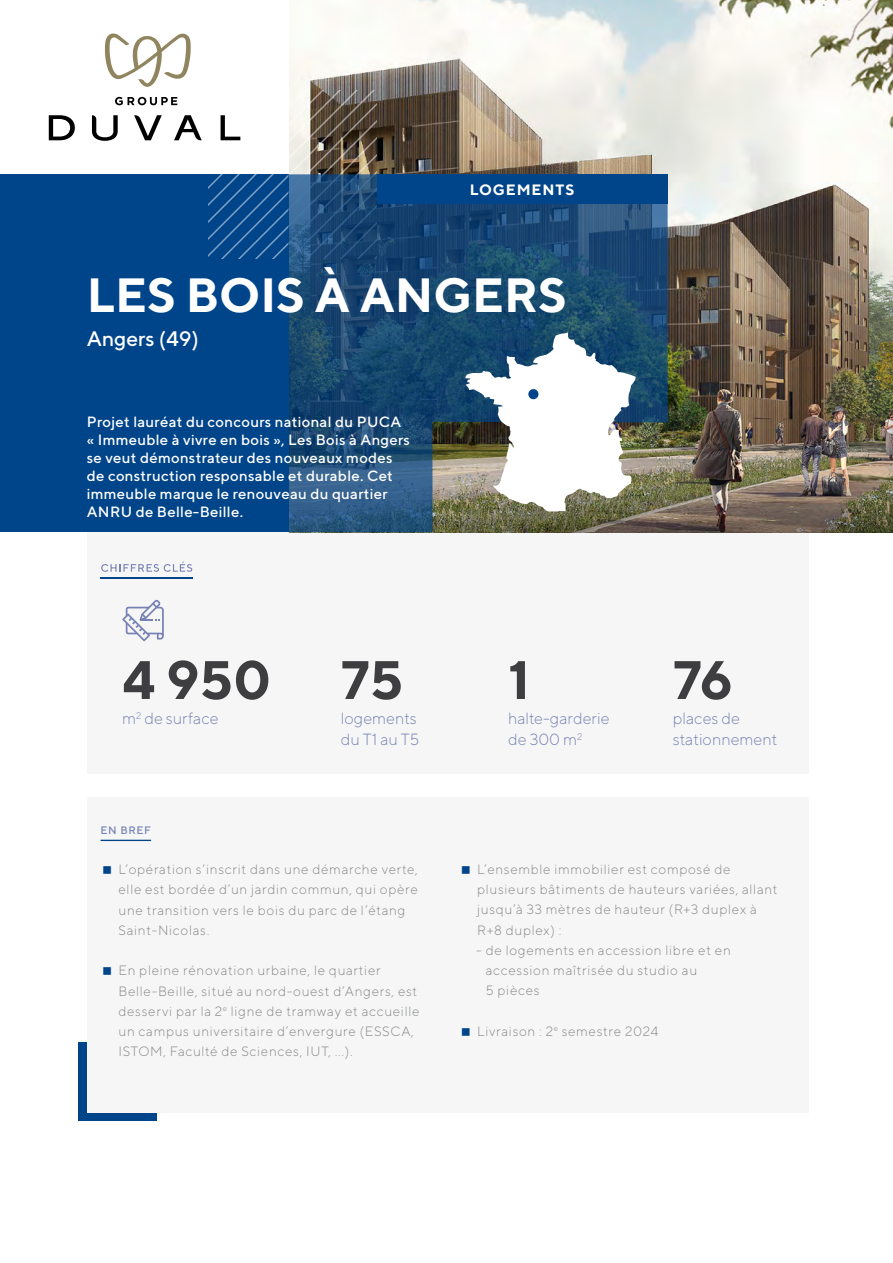
<style>
.page{position:relative;width:893px;height:1263px;background:#fff}
.page>*{position:absolute;margin:0;border:0;box-sizing:border-box;transform-origin:0 0}
.t1{font:700 54px "TT Norms";color:#3e3d40}
.t2{font:700 48px "TT Norms";color:#fff}
.t3{font:500 21px "TT Norms";color:#fff}
.t4{font:300 16.2px/21px "TT Norms";color:#7783b4}
.t5{font:700 15px "TT Norms";letter-spacing:.06em;color:#fff}
.t6{font:500 14.85px/18px "TT Norms";letter-spacing:.02em;color:#fff}
.t7{font:300 13.5px/20.2px "TT Norms";letter-spacing:.05em;color:#87888a}
.t8{font:500 10.8px "TT Norms";letter-spacing:.06em;color:#7783b4}
</style>
<div class="page">
<div style="left:79px;top:1042px;width:78px;height:79px;background:#00448a"></div>
<div style="left:87px;top:532px;width:721px;height:242px;background:#f6f6f6"></div>
<hr style="left:101px;top:578px;width:92px;height:1px;background:#00448a">
<svg style="left:101px;top:562px;width:91px;height:10px"></svg>
<svg style="left:122px;top:600px;width:42px;height:41px"></svg>
<div style="left:0;top:174px;width:289px;height:358px;background:#00448a"></div>
<img style="left:289px;top:0;width:604px;height:532px">
<div style="left:87px;top:797px;width:721px;height:315px;background:#f6f6f6"></div>
<hr style="left:101px;top:840px;width:50px;height:1px;background:#00448a">
<svg style="left:289px;top:204px;width:379px;height:328px;background:#264f6e"></svg>
<svg style="left:465px;top:332px;width:171px;height:180px"></svg>
<div style="left:529px;top:390px;width:9px;height:8px;background:#00448a;border-radius:50%"></div>
<div style="left:528px;top:389px;width:10px;height:10px;border:2px solid #00448a;border-radius:50%"></div>
<div style="left:377px;top:174px;width:291px;height:30px;background:#00448a"></div>
<svg style="left:49px;top:115px;width:26px;height:25px"></svg>
<svg style="left:92px;top:115px;width:26px;height:26px"></svg>
<svg style="left:134px;top:115px;width:28px;height:25px"></svg>
<svg style="left:174px;top:115px;width:28px;height:25px"></svg>
<svg style="left:209px;top:90px;width:168px;height:168px"></svg>
<svg style="left:105px;top:33px;width:86px;height:54px"></svg>
<svg style="left:115px;top:97px;width:62px;height:8px"></svg>
<p class="t5" style="left:470px;top:180px;width:106px">LOGEMENTS</p>
<h2 class="t2" style="left:87px;top:265px;width:482px">LES BOIS À ANGERS</h2>
<h3 class="t3" style="left:87px;top:326px;width:114px">Angers (49)</h3>
<p class="t6" style="left:87px;top:412px;width:325px">Projet lauréat du concours national du PUCA « Immeuble à vivre en bois », Les Bois à Angers se veut démonstrateur des nouveaux modes de construction responsable et durable. Cet immeuble marque le renouveau du quartier ANRU de Belle-Beille.</p>
<h1 class="t1" style="left:122px;top:646px;width:151px">4 950</h1>
<h1 class="t1" style="left:341px;top:646px;width:64px">75</h1>
<h1 class="t1" style="left:508px;top:646px;width:23px">1</h1>
<h1 class="t1" style="left:673px;top:646px;width:61px">76</h1>
<p class="t4" style="left:122px;top:708px;width:98px">m<sup>2</sup> de surface</p>
<p class="t4" style="left:341px;top:708px;width:80px">logements du T1 au T5</p>
<p class="t4" style="left:508px;top:708px;width:103px">halte-garderie de 300 m<sup>2</sup></p>
<p class="t4" style="left:673px;top:708px;width:106px">places de stationnement</p>
<p class="t8" style="left:101px;top:823px;width:52px">EN BREF</p>
<p class="t7" style="left:119px;top:859px;width:301px">L’opération s’inscrit dans une démarche verte, elle est bordée d’un jardin commun, qui opère une transition vers le bois du parc de l’étang Saint-Nicolas.</p>
<p class="t7" style="left:119px;top:960px;width:302px">En pleine rénovation urbaine, le quartier Belle-Beille, situé au nord-ouest d’Angers, est desservi par la 2<sup>e</sup> ligne de tramway et accueille un campus universitaire d’envergure (ESSCA, ISTOM, Faculté de Sciences, IUT, ...).</p>
<p class="t7" style="left:477px;top:859px;width:302px">L’ensemble immobilier est composé de plusieurs bâtiments de hauteurs variées, allant jusqu’à 33 mètres de hauteur (R+3 duplex à R+8 duplex) :</p>
<p class="t7" style="left:486px;top:940px;width:247px;text-indent:-10px">- de logements en accession libre et en accession maîtrisée du studio au<br>5 pièces</p>
<p class="t7" style="left:477px;top:1021px;width:183px">Livraison : 2<sup>e</sup> semestre 2024</p>
</div>
